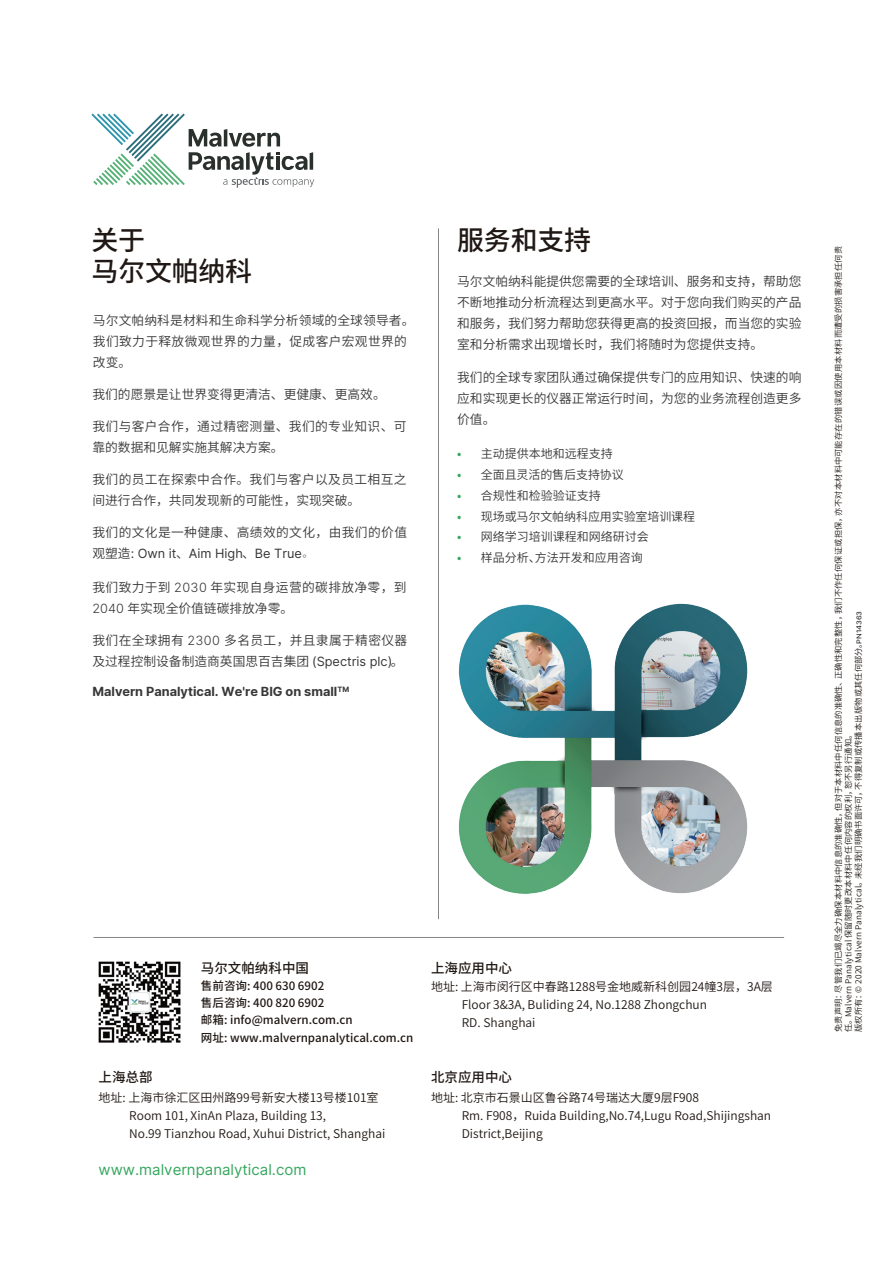
<style>
.page{position:relative;width:893px;height:1263px;background:#fff}
.page>*{position:absolute;margin:0;border:0;box-sizing:border-box;transform-origin:0 0}
.t1{font:500 27px/31.5px "Source Han Sans CN";letter-spacing:-.01em;color:#201814}
.t2{font:15px "Inter V";color:#36a75e}
.t3{font:500 13.5px "Source Han Sans CN";color:#201814}
.t4{font:12.75px/21px "Source Han Sans CN";color:#363736;text-align:justify}
.t5{font:12.75px/21px "Source Han Sans CN";letter-spacing:.025em;color:#363736}
.t6{font:700 12.75px "Inter";color:#363736}
.t7{font:12.75px "Inter V";color:#363736}
.t8{font:12.75px "Source Han Sans CN";letter-spacing:.03em;color:#363736}
.t9{font:12px/18px "Source Han Sans CN";color:#201814}
.t10{font:12px "Source Han Sans CN";color:#363736}
.t11{font:500 11.55px/17.2px "Source Han Sans CN";color:#201814}
.t12{font:8.25px/9.9px "Source Han Sans CN";letter-spacing:.02em;color:#201814}
.s1{font-family:"Source Han Sans CN"}
.s2{font-family:"Adobe Song Std";font-weight:300}
.s3{font-family:"Inter";font-weight:300}
.s4{font-family:"Inter V"}
.s5{font-weight:500;color:#36a75e}
.s6{font-family:"Inter V";font-size:6.6px;color:#0f1010}
</style>
<div class="page">
<img style="left:98px;top:961px;width:83px;height:82px">
<svg style="left:92px;top:114px;width:222px;height:74px"></svg>
<hr style="left:93px;top:937px;width:691px;height:1px;background:#868589">
<img style="left:458px;top:603px;width:290px;height:291px">
<hr style="left:438px;top:228px;width:1px;height:691px;background:#868589">
<h1 class="t1" style="left:91px;top:225px;width:162px">关于<br>马尔文帕纳科</h1>
<p class="t4" style="left:93px;top:310px;width:323px;text-align:left">马尔文帕纳科是材料和生命科学分析领域的全球领导者。我们致力于释放微观世界的力量，促成客户宏观世界的改变。</p>
<p class="t4" style="left:92px;top:384px;width:295px">我们的愿景是让世界变得更清洁、更健康、更高效。</p>
<p class="t5" style="left:92px;top:416px;width:316px">我们与客户合作，通过精密测量、我们的专业知识、可靠的数据和见解实施其解决方案。</p>
<p class="t5" style="left:92px;top:469px;width:316px">我们的员工在探索中合作。我们与客户以及员工相互之间进行合作，共同发现新的可能性，实现突破。</p>
<p class="t8" style="left:92px;top:525px;width:316px">我们的文化是一种健康、高绩效的文化，由我们的价值</p>
<p class="t7" style="left:92px;top:544px;width:223px"><span class="s1">观塑造</span>: Own it<span class="s1">、</span>Aim High<span class="s1">、</span>Be True<span class="s2">。</span></p>
<p class="t5" style="left:92px;top:577px;width:316px">我们致力于到 <span class="s3">2030</span> 年实现自身运营的碳排放净零，到<br><span class="s3">2040</span> 年实现全价值链碳排放净零。</p>
<p class="t5" style="left:92px;top:630px;width:316px">我们在全球拥有 <span class="s3">2300</span> 多名员工，并且隶属于精密仪器及过程控制设备制造商英国思百吉集团 <span class="s4">(Spectris plc)</span>。</p>
<p class="t6" style="left:92px;top:682px;width:258px">Malvern Panalytical. We're BIG on small<sup>TM</sup></p>
<h1 class="t1" style="left:457px;top:225px;width:135px">服务和支持</h1>
<p class="t4" style="left:457px;top:271px;width:346px">马尔文帕纳科能提供您需要的全球培训、服务和支持，帮助您不断地推动分析流程达到更高水平。对于您向我们购买的产品和服务，我们努力帮助您获得更高的投资回报，而当您的实验室和分析需求出现增长时，我们将随时为您提供支持。</p>
<p class="t4" style="left:457px;top:367px;width:346px">我们的全球专家团队通过确保提供专门的应用知识、快速的响应和实现更长的仪器正常运行时间，为您的业务流程创造更多价值。</p>
<p class="t10" style="left:457px;top:447px;width:157px"><span class="s5">•</span> 主动提供本地和远程支持</p>
<p class="t10" style="left:457px;top:468px;width:168px"><span class="s5">•</span> 全面且灵活的售后支持协议</p>
<p class="t10" style="left:457px;top:489px;width:145px"><span class="s5">•</span> 合规性和检验验证支持</p>
<p class="t10" style="left:457px;top:510px;width:239px"><span class="s5">•</span> 现场或马尔文帕纳科应用实验室培训课程</p>
<p class="t10" style="left:457px;top:530px;width:193px"><span class="s5">•</span> 网络学习培训课程和网络研讨会</p>
<p class="t10" style="left:457px;top:551px;width:187px"><span class="s5">•</span> 样品分析、方法开发和应用咨询</p>
<p class="t3" style="left:201px;top:960px;width:109px">马尔文帕纳科中国</p>
<p class="t11" style="left:201px;top:977px;width:214px">售前咨询: 400 630 6902<br>售后咨询: 400 820 6902<br>邮箱: info@malvern.com.cn<br>网址: www.malvernpanalytical.com.cn</p>
<p class="t3" style="left:99px;top:1069px;width:55px">上海总部</p>
<p class="t9" style="left:129px;top:1089px;width:258px;text-indent:-31px">地址: 上海市徐汇区田州路99号新安大楼13号楼101室<br>Room 101, XinAn Plaza, Building 13,<br>No.99 Tianzhou Road, Xuhui District, Shanghai</p>
<p class="t2" style="left:99px;top:1158px;width:209px">www.malvernpanalytical.com</p>
<p class="t3" style="left:431px;top:960px;width:82px">上海应用中心</p>
<p class="t9" style="left:462px;top:978px;width:313px;text-indent:-31px">地址: 上海市闵行区中春路1288号金地威新科创园24幢3层，3A层<br>Floor 3&amp;3A, Buliding 24, No.1288 Zhongchun<br>RD. Shanghai</p>
<p class="t3" style="left:431px;top:1069px;width:82px">北京应用中心</p>
<p class="t9" style="left:462px;top:1089px;width:311px;text-indent:-31px">地址: 北京市石景山区鲁谷路74号瑞达大厦9层F908<br>Rm. F908，Ruida Building,No.74,Lugu Road,Shijingshan<br>District,Beijing</p>
<p class="t12" style="left:834px;top:1032px;width:787px;rotate:-90deg">免责声明：尽管我们已竭尽全力确保本材料中信息的准确性，但对于本材料中任何信息的准确性、正确性和完整性，我们不作任何保证或担保，亦不对本材料中可能存在的错误或因使用本材料而遭受的损害承担任何责任。Malvern Panalytical 保留随时更改本材料中任何内容的权利，恕不另行通知。<br>版权所有：© 2020 Malvern Panalytical。未经我们明确书面许可，不得复制或传播本出版物或其任何部分 <span class="s6">PN14363</span></p>
<p class="t12" style="left:854px;top:648px;width:10px;rotate:-90deg">。</p>
</div>
